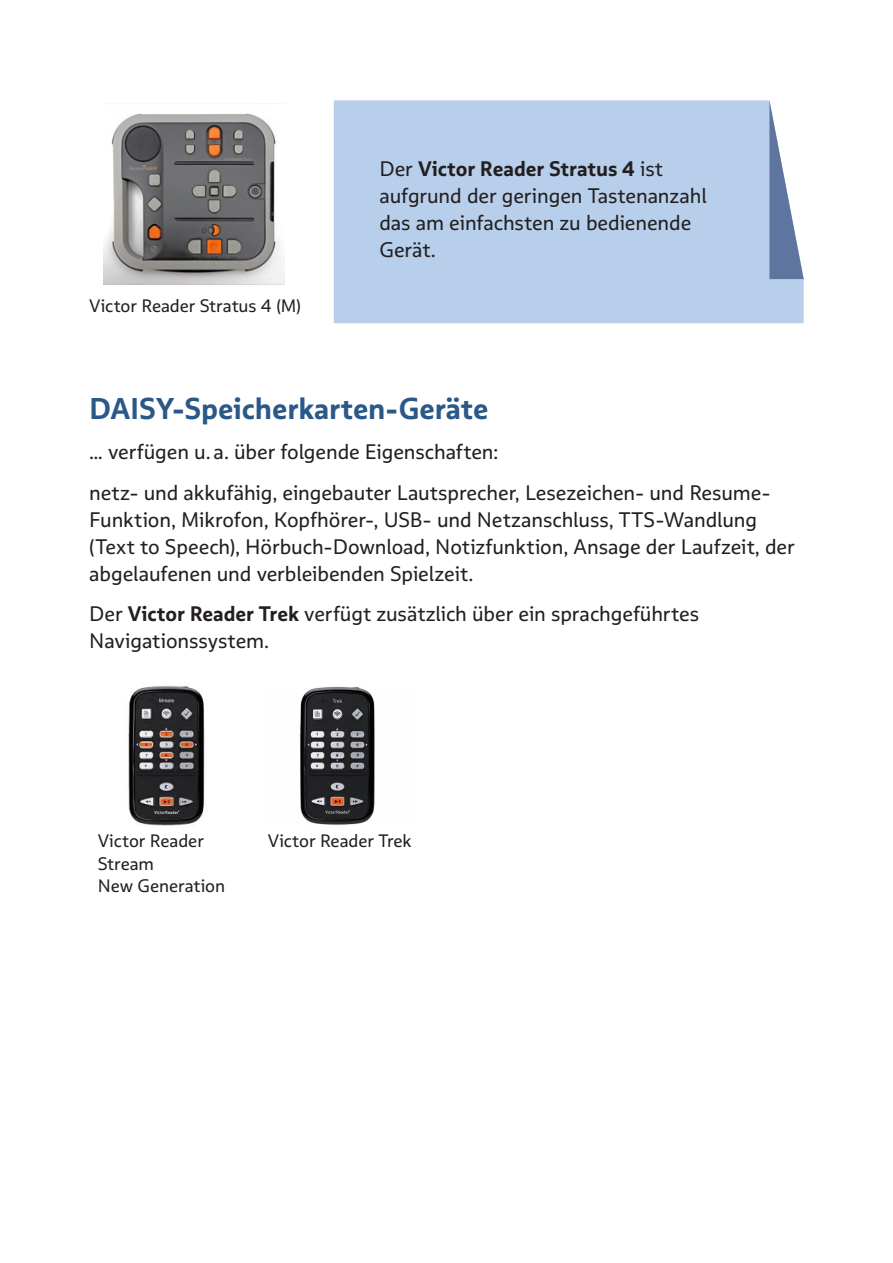
<style>
.page{position:relative;width:893px;height:1263px;background:#fff}
.page>*{position:absolute;margin:0;border:0;box-sizing:border-box;transform-origin:0 0}
.t1{font:700 30px "Multiple Sansdzblesen";letter-spacing:-.005em;color:#2a5989}
._03_Fließtext{font:21px/27px "Multiple Sansdzblesen";letter-spacing:-.005em;color:#231f20}
.t2{font:18px/22.5px "Multiple Sansdzblesen";letter-spacing:-.005em;color:#231f20}
.s1{font-weight:700}
</style>
<div class="page">
<div style="left:334px;top:100px;width:470px;height:223px;background:#b7cfeb"></div>
<svg style="left:769px;top:100px;width:35px;height:179px"></svg>
<img style="left:103px;top:113px;width:181px;height:172px">
<img style="left:128px;top:682px;width:77px;height:144px">
<img style="left:300px;top:687px;width:75px;height:138px">
<p class="t2" style="left:89px;top:295px;width:213px">Victor Reader Stratus 4 (M)</p>
<p class="_03_Fließtext" style="left:379px;top:155px;width:329px">Der <span class="s1">Victor Reader Stratus 4</span> ist aufgrund der geringen Tastenanzahl das am einfachsten zu bedienende<br>Gerät.</p>
<h2 class="t1" style="left:89px;top:389px;width:400px">DAISY-Speicherkarten-Geräte</h2>
<p class="_03_Fließtext" style="left:89px;top:438px;width:411px">… verfügen u. a. über folgende Eigenschaften:</p>
<p class="_03_Fließtext" style="left:89px;top:479px;width:707px">netz- und akkufähig, eingebauter Lautsprecher, Lesezeichen- und Resume-Funktion, Mikrofon, Kopfhörer-, USB- und Netzanschluss, TTS-Wandlung (Text to Speech), Hörbuch-Download, Notizfunktion, Ansage der Laufzeit, der abgelaufenen und verbleibenden Spielzeit.</p>
<p class="_03_Fließtext" style="left:89px;top:600px;width:611px">Der <span class="s1">Victor Reader Trek</span> verfügt zusätzlich über ein sprachgeführtes<br>Navigationssystem.</p>
<p class="t2" style="left:98px;top:829px;width:129px">Victor Reader<br>Stream<br>New Generation</p>
<p class="t2" style="left:268px;top:829px;width:145px">Victor Reader Trek</p>
</div>
